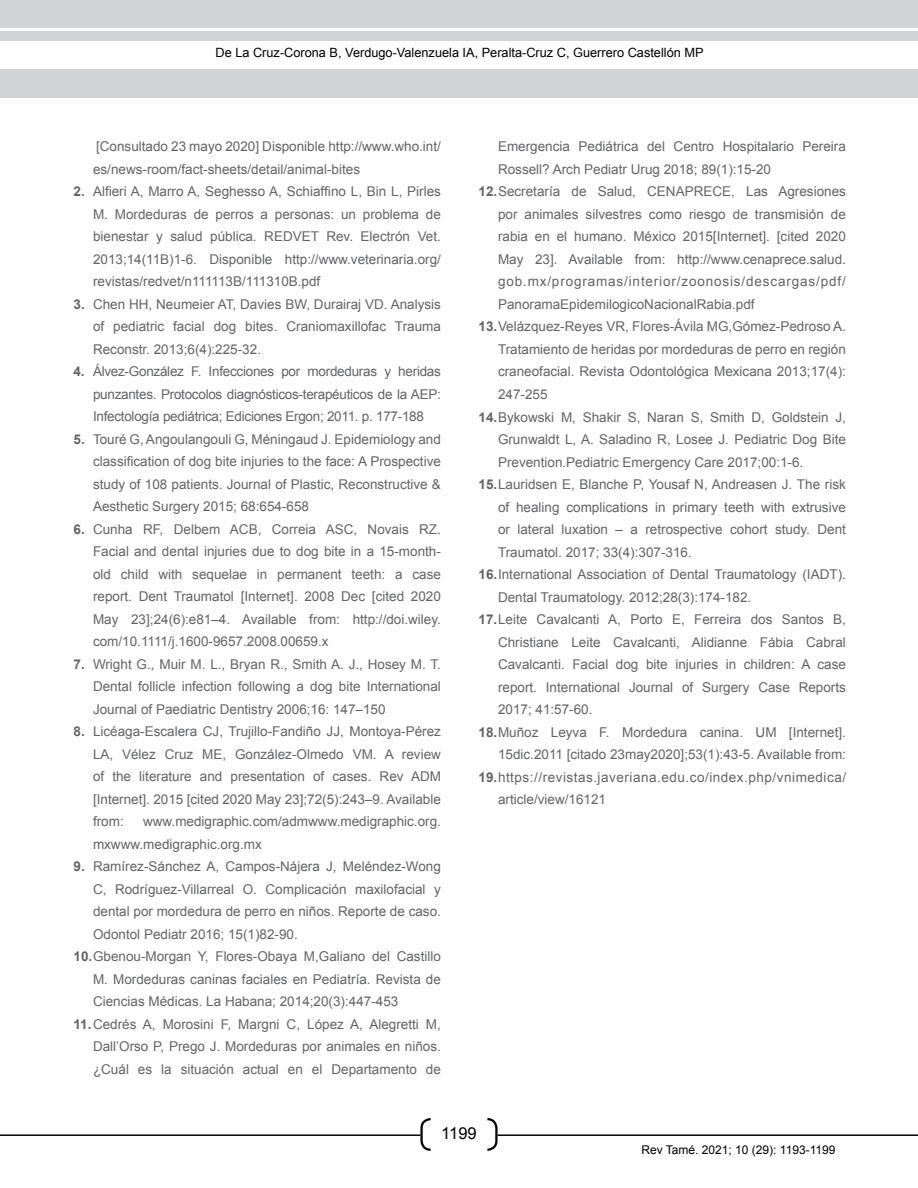
<style>
.page{position:relative;width:918px;height:1188px;background:#fff}
.page>*{position:absolute;margin:0;border:0;box-sizing:border-box;transform-origin:0 0}
.t1{font:16.5px "Arial";color:#000}
.t2{font:13.5px/22.5px "Arial";color:#636466;text-align:justify}
.t3{font:13.5px "Arial";letter-spacing:.04em;color:#636466}
.t4{font:13.5px "Arial";letter-spacing:.065em;color:#636466}
.t5{font:12.75px "Arial";color:#000}
.t6{font:12px "Arial";color:#000}
.s1{font-weight:700}
</style>
<div class="page">
<hr style="left:0;top:1134px;width:420px;height:2px;background:#000">
<hr style="left:498px;top:1134px;width:420px;height:2px;background:#000">
<svg style="left:419px;top:1118px;width:12px;height:33px"></svg>
<svg style="left:487px;top:1118px;width:12px;height:33px"></svg>
<div style="left:0;top:0;width:918px;height:27px;background:#d1d3d4"></div>
<div style="left:0;top:69px;width:918px;height:29px;background:#d1d3d4"></div>
<div style="left:0;top:31px;width:918px;height:10px;background:#d1d3d4"></div>
<p class="t5" style="left:216px;top:44px;width:489px">De La Cruz-Corona B, Verdugo-Valenzuela IA, Peralta-Cruz C, Guerrero Castellón MP</p>
<p class="t2" style="left:93px;top:135px;width:349px">[Consultado 23 mayo 2020] Disponible http://www.who.int/ es/news-room/fact-sheets/detail/animal-bites</p>
<p class="t2" style="left:93px;top:180px;width:350px;text-indent:-19px"><span class="s1">2.</span> Alfieri A, Marro A, Seghesso A, Schiaffino L, Bin L, Pirles M. Mordeduras de perros a personas: un problema de bienestar y salud pública. REDVET Rev. Electrón Vet.<br>2013;14(11B)1-6. Disponible http://www.veterinaria.org/ revistas/redvet/n111113B/111310B.pdf</p>
<p class="t2" style="left:93px;top:293px;width:349px;text-indent:-19px"><span class="s1">3.</span> Chen HH, Neumeier AT, Davies BW, Durairaj VD. Analysis of pediatric facial dog bites. Craniomaxillofac Trauma Reconstr. 2013;6(4):225-32.</p>
<p class="t2" style="left:93px;top:360px;width:349px;text-indent:-19px"><span class="s1">4.</span> Álvez-González F. Infecciones por mordeduras y heridas punzantes. Protocolos diagnósticos-terapéuticos de la AEP:<br>Infectología pediátrica; Ediciones Ergon; 2011. p. 177-188</p>
<p class="t2" style="left:93px;top:428px;width:349px;text-indent:-19px"><span class="s1">5.</span> Touré G, Angoulangouli G, Méningaud J. Epidemiology and classification of dog bite injuries to the face: A Prospective study of 108 patients. Journal of Plastic, Reconstructive &amp; Aesthetic Surgery 2015; 68:654-658</p>
<p class="t2" style="left:93px;top:518px;width:350px;text-indent:-19px"><span class="s1">6.</span> Cunha RF, Delbem ACB, Correia ASC, Novais RZ.<br>Facial and dental injuries due to dog bite in a 15-month&shy;old child with sequelae in permanent teeth: a case report. Dent Traumatol [Internet]. 2008 Dec [cited 2020<br>May 23];24(6):e81–4. Available from: http://doi.wiley. com/10.1111/j.1600-9657.2008.00659.x</p>
<p class="t2" style="left:93px;top:653px;width:350px;text-indent:-19px"><span class="s1">7.</span> Wright G., Muir M. L., Bryan R., Smith A. J., Hosey M. T.<br>Dental follicle infection following a dog bite International Journal of Paediatric Dentistry 2006;16: 147–150</p>
<p class="t2" style="left:93px;top:721px;width:350px;text-indent:-19px"><span class="s1">8.</span> Licéaga-Escalera CJ, Trujillo-Fandiño JJ, Montoya-Pérez LA, Vélez Cruz ME, González-Olmedo VM. A review of the literature and presentation of cases. Rev ADM [Internet]. 2015 [cited 2020 May 23];72(5):243–9. Available from:</p>
<p class="t2" style="left:93px;top:811px;width:349px;text-indent:50px">www.medigraphic.com/admwww.medigraphic.org. mxwww.medigraphic.org.mx</p>
<p class="t2" style="left:74px;top:856px;width:369px"><span class="s1">9.</span> Ramírez-Sánchez A, Campos-Nájera J, Meléndez-Wong</p>
<p class="t2" style="left:93px;top:878px;width:349px">C, Rodríguez-Villarreal O. Complicación maxilofacial y</p>
<p class="t2" style="left:93px;top:901px;width:349px">dental por mordedura de perro en niños. Reporte de caso.</p>
<p class="t2" style="left:93px;top:923px;width:206px">Odontol Pediatr 2016; 15(1)82-90.</p>
<p class="t2" style="left:74px;top:946px;width:369px"><span class="s1">10.</span>Gbenou-Morgan Y, Flores-Obaya M,Galiano del Castillo</p>
<p class="t2" style="left:93px;top:968px;width:349px">M. Mordeduras caninas faciales en Pediatría. Revista de</p>
<p class="t2" style="left:93px;top:991px;width:307px">Ciencias Médicas. La Habana; 2014;20(3):447-453</p>
<p class="t2" style="left:74px;top:1013px;width:369px"><span class="s1">11.</span>Cedrés A, Morosini F, Margni C, López A, Alegretti M,</p>
<p class="t2" style="left:93px;top:1036px;width:349px">Dall’Orso P, Prego J. Mordeduras por animales en niños.</p>
<p class="t2" style="left:93px;top:1058px;width:349px">¿Cuál es la situación actual en el Departamento de</p>
<p class="t2" style="left:498px;top:136px;width:349px">Emergencia Pediátrica del Centro Hospitalario Pereira</p>
<p class="t2" style="left:498px;top:158px;width:275px">Rossell? Arch Pediatr Urug 2018; 89(1):15-20</p>
<p class="t2" style="left:479px;top:181px;width:369px"><span class="s1">12.</span>Secretaría de Salud, CENAPRECE, Las Agresiones</p>
<p class="t2" style="left:498px;top:203px;width:350px">por animales silvestres como riesgo de transmisión de</p>
<p class="t2" style="left:498px;top:226px;width:349px">rabia en el humano. México 2015[Internet]. [cited 2020</p>
<p class="t2" style="left:498px;top:248px;width:349px">May 23]. Available from: http://www.cenaprece.salud.</p>
<p class="t4" style="left:498px;top:273px;width:349px">gob.mx/programas/interior/zoonosis/descargas/pdf/</p>
<p class="t2" style="left:498px;top:293px;width:258px">PanoramaEpidemilogicoNacionalRabia.pdf</p>
<p class="t2" style="left:479px;top:316px;width:369px"><span class="s1">13.</span>Velázquez-Reyes VR, Flores-Ávila MG,Gómez-Pedroso A.</p>
<p class="t2" style="left:498px;top:338px;width:349px">Tratamiento de heridas por mordeduras de perro en región</p>
<p class="t2" style="left:498px;top:361px;width:349px">craneofacial. Revista Odontológica Mexicana 2013;17(4):</p>
<p class="t2" style="left:498px;top:383px;width:51px">247-255</p>
<p class="t2" style="left:479px;top:406px;width:369px"><span class="s1">14.</span>Bykowski M, Shakir S, Naran S, Smith D, Goldstein J,</p>
<p class="t2" style="left:498px;top:428px;width:349px">Grunwaldt L, A. Saladino R, Losee J. Pediatric Dog Bite</p>
<p class="t2" style="left:498px;top:451px;width:307px">Prevention.Pediatric Emergency Care 2017;00:1-6.</p>
<p class="t2" style="left:479px;top:473px;width:369px"><span class="s1">15.</span>Lauridsen E, Blanche P, Yousaf N, Andreasen J. The risk</p>
<p class="t2" style="left:498px;top:496px;width:349px">of healing complications in primary teeth with extrusive</p>
<p class="t2" style="left:498px;top:518px;width:350px">or lateral luxation – a retrospective cohort study. Dent</p>
<p class="t2" style="left:498px;top:541px;width:195px">Traumatol. 2017; 33(4):307-316.</p>
<p class="t2" style="left:479px;top:563px;width:369px"><span class="s1">16.</span>International Association of Dental Traumatology (IADT).</p>
<p class="t2" style="left:498px;top:586px;width:255px">Dental Traumatology. 2012;28(3):174-182.</p>
<p class="t2" style="left:479px;top:608px;width:369px"><span class="s1">17.</span>Leite Cavalcanti A, Porto E, Ferreira dos Santos B,</p>
<p class="t2" style="left:498px;top:631px;width:349px">Christiane Leite Cavalcanti, Alidianne Fábia Cabral</p>
<p class="t2" style="left:498px;top:653px;width:349px">Cavalcanti. Facial dog bite injuries in children: A case</p>
<p class="t2" style="left:498px;top:676px;width:349px">report. International Journal of Surgery Case Reports</p>
<p class="t2" style="left:498px;top:698px;width:96px">2017; 41:57-60.</p>
<p class="t2" style="left:479px;top:721px;width:369px"><span class="s1">18.</span>Muñoz Leyva F. Mordedura canina. UM [Internet].</p>
<p class="t2" style="left:498px;top:743px;width:350px">15dic.2011 [citado 23may2020];53(1):43-5. Available from:</p>
<p class="t3" style="left:479px;top:768px;width:369px"><span class="s1">19.</span>https://revistas.javeriana.edu.co/index.php/vnimedica/</p>
<p class="t2" style="left:498px;top:788px;width:110px">article/view/16121</p>
<p class="t1" style="left:441px;top:1122px;width:37px">1199</p>
<p class="t6" style="left:641px;top:1142px;width:196px">Rev Tamé. 2021; 10 (29): 1193-1199</p>
</div>
